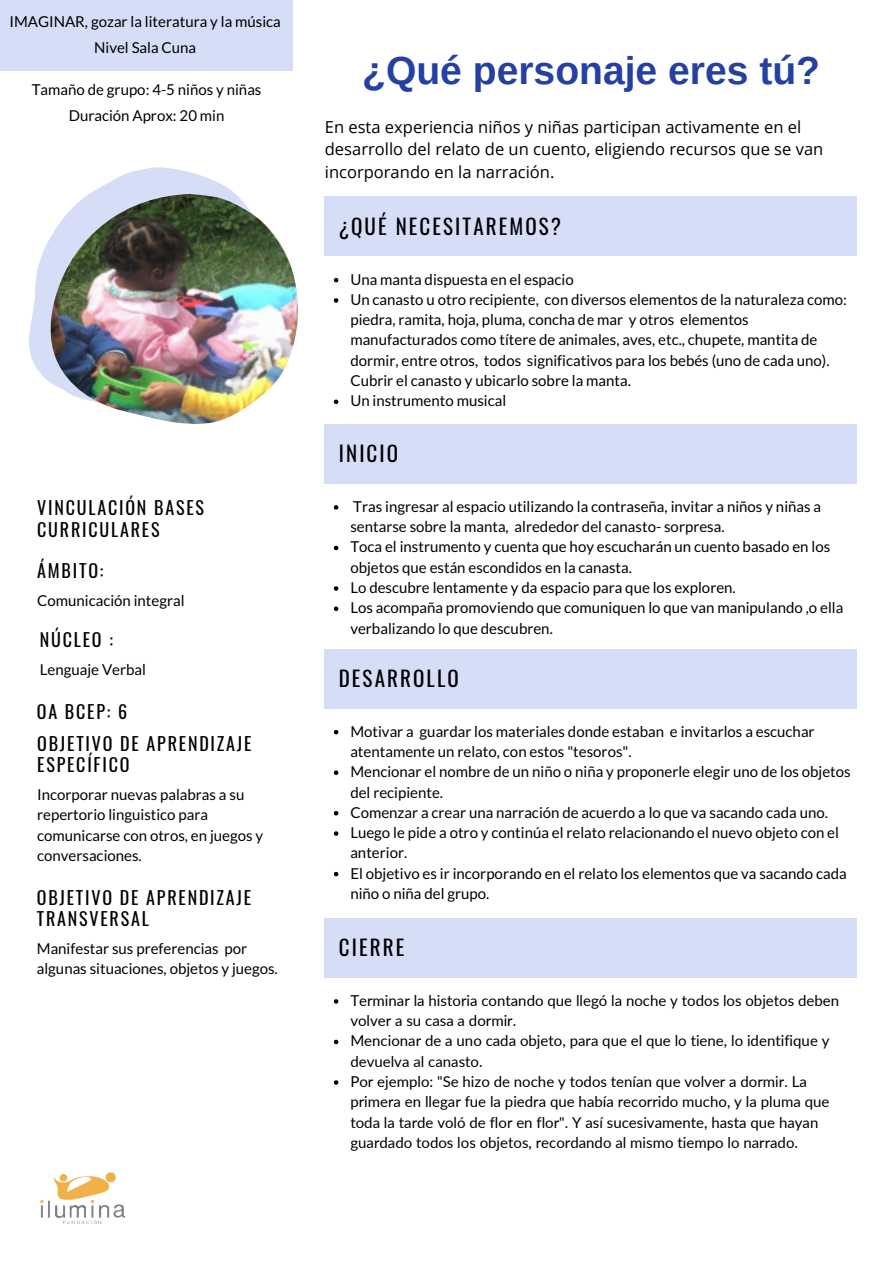
<style>
.page{position:relative;width:894px;height:1264px;background:#fff}
.page>*{position:absolute;margin:0;border:0;box-sizing:border-box;transform-origin:0 0}
.t1{font:700 39px "Arimo";color:#2540a2}
.t2{font:21px "Oswald";letter-spacing:.1em;color:#000}
.t3{font:18px/21.5px "Oswald";letter-spacing:.1em;color:#000}
.t4{font:16.5px/22.5px "Open Sans";color:#000}
.t5{font:15px/20.2px "Lato";color:#000}
</style>
<div class="page">
<svg style="left:334px;top:278px;width:4px;height:4px"></svg>
<svg style="left:334px;top:298px;width:4px;height:5px"></svg>
<svg style="left:334px;top:399px;width:4px;height:5px"></svg>
<div style="left:325px;top:197px;width:531px;height:59px;background:#d6ddf6"></div>
<svg style="left:334px;top:505px;width:4px;height:4px"></svg>
<svg style="left:334px;top:545px;width:4px;height:5px"></svg>
<svg style="left:334px;top:586px;width:4px;height:4px"></svg>
<svg style="left:334px;top:606px;width:4px;height:5px"></svg>
<div style="left:325px;top:424px;width:531px;height:59px;background:#d6ddf6"></div>
<svg style="left:334px;top:730px;width:4px;height:4px"></svg>
<svg style="left:334px;top:770px;width:4px;height:5px"></svg>
<svg style="left:334px;top:811px;width:4px;height:4px"></svg>
<svg style="left:334px;top:831px;width:4px;height:4px"></svg>
<svg style="left:334px;top:871px;width:4px;height:5px"></svg>
<div style="left:325px;top:649px;width:531px;height:59px;background:#d6ddf6"></div>
<svg style="left:334px;top:999px;width:4px;height:4px"></svg>
<svg style="left:334px;top:1039px;width:4px;height:5px"></svg>
<svg style="left:334px;top:1080px;width:4px;height:4px"></svg>
<div style="left:325px;top:918px;width:531px;height:59px;background:#d6ddf6"></div>
<div style="left:0;top:0;width:293px;height:71px;background:#d6ddf6"></div>
<img style="left:40px;top:1172px;width:84px;height:51px">
<svg style="left:29px;top:167px;width:206px;height:214px"></svg>
<img style="left:48px;top:194px;width:250px;height:230px">
<p class="t5" style="left:9px;top:11px;width:273px">IMAGINAR, gozar la literatura y la música</p>
<p class="t5" style="left:94px;top:37px;width:103px">Nivel Sala Cuna</p>
<p class="t5" style="left:32px;top:79px;width:231px">Tamaño de grupo: 4-5 niños y niñas</p>
<p class="t5" style="left:69px;top:105px;width:157px">Duración Aprox: 20 min</p>
<p class="t3" style="left:37px;top:496px;width:168px">VINCULACIÓN BASES<br>CURRICULARES</p>
<p class="t3" style="left:37px;top:559px;width:68px">ÁMBITO:</p>
<p class="t5" style="left:37px;top:590px;width:149px">Comunicación integral</p>
<p class="t3" style="left:40px;top:628px;width:75px">NÚCLEO :</p>
<p class="t5" style="left:40px;top:659px;width:108px">Lenguaje Verbal</p>
<p class="t3" style="left:37px;top:699px;width:92px">OA BCEP: 6</p>
<p class="t3" style="left:37px;top:732px;width:216px">OBJETIVO DE APRENDIZAJE<br>ESPECÍFICO</p>
<p class="t5" style="left:37px;top:784px;width:227px">Incorporar nuevas palabras a su repertorio linguistico para comunicarse con otros, en juegos y conversaciones.</p>
<p class="t3" style="left:37px;top:885px;width:216px">OBJETIVO DE APRENDIZAJE<br>TRANSVERSAL</p>
<p class="t5" style="left:37px;top:937px;width:242px">Manifestar sus preferencias por algunas situaciones, objetos y juegos.</p>
<p class="t1" style="left:362px;top:49px;width:459px">¿Qué personaje eres tú?</p>
<p class="t4" style="left:325px;top:115px;width:500px">En esta experiencia niños y niñas participan activamente en el desarrollo del relato de un cuento, eligiendo recursos que se van incorporando en la narración.</p>
<p class="t2" style="left:339px;top:209px;width:224px">¿QUÉ NECESITAREMOS?</p>
<p class="t5" style="left:350px;top:269px;width:225px">Una manta dispuesta en el espacio</p>
<p class="t5" style="left:350px;top:289px;width:498px">Un canasto u otro recipiente, con diversos elementos de la naturaleza como: piedra, ramita, hoja, pluma, concha de mar y otros elementos manufacturados como títere de animales, aves, etc., chupete, mantita de dormir, entre otros, todos significativos para los bebés (uno de cada uno).<br>Cubrir el canasto y ubicarlo sobre la manta.</p>
<p class="t5" style="left:350px;top:390px;width:157px">Un instrumento musical</p>
<p class="t2" style="left:339px;top:437px;width:61px">INICIO</p>
<p class="t5" style="left:350px;top:496px;width:472px">Tras ingresar al espacio utilizando la contraseña, invitar a niños y niñas a sentarse sobre la manta, alrededor del canasto- sorpresa.</p>
<p class="t5" style="left:350px;top:536px;width:481px">Toca el instrumento y cuenta que hoy escucharán un cuento basado en los objetos que están escondidos en la canasta.</p>
<p class="t5" style="left:350px;top:577px;width:387px">Lo descubre lentamente y da espacio para que los exploren.</p>
<p class="t5" style="left:350px;top:597px;width:494px">Los acompaña promoviendo que comuniquen lo que van manipulando ,o ella verbalizando lo que descubren.</p>
<p class="t2" style="left:339px;top:661px;width:121px">DESARROLLO</p>
<p class="t5" style="left:350px;top:720px;width:465px">Motivar a guardar los materiales donde estaban e invitarlos a escuchar atentamente un relato, con estos "tesoros".</p>
<p class="t5" style="left:350px;top:761px;width:501px">Mencionar el nombre de un niño o niña y proponerle elegir uno de los objetos del recipiente.</p>
<p class="t5" style="left:350px;top:801px;width:479px">Comenzar a crear una narración de acuerdo a lo que va sacando cada uno.</p>
<p class="t5" style="left:350px;top:822px;width:490px">Luego le pide a otro y continúa el relato relacionando el nuevo objeto con el anterior.</p>
<p class="t5" style="left:350px;top:862px;width:498px">El objetivo es ir incorporando en el relato los elementos que va sacando cada niño o niña del grupo.</p>
<p class="t2" style="left:339px;top:930px;width:67px">CIERRE</p>
<p class="t5" style="left:350px;top:990px;width:490px">Terminar la historia contando que llegó la noche y todos los objetos deben volver a su casa a dormir.</p>
<p class="t5" style="left:350px;top:1030px;width:480px">Mencionar de a uno cada objeto, para que el que lo tiene, lo identifique y devuelva al canasto.</p>
<p class="t5" style="left:350px;top:1071px;width:480px">Por ejemplo: "Se hizo de noche y todos tenían que volver a dormir. La primera en llegar fue la piedra que había recorrido mucho, y la pluma que toda la tarde voló de flor en flor". Y así sucesivamente, hasta que hayan guardado todos los objetos, recordando al mismo tiempo lo narrado.</p>
</div>
